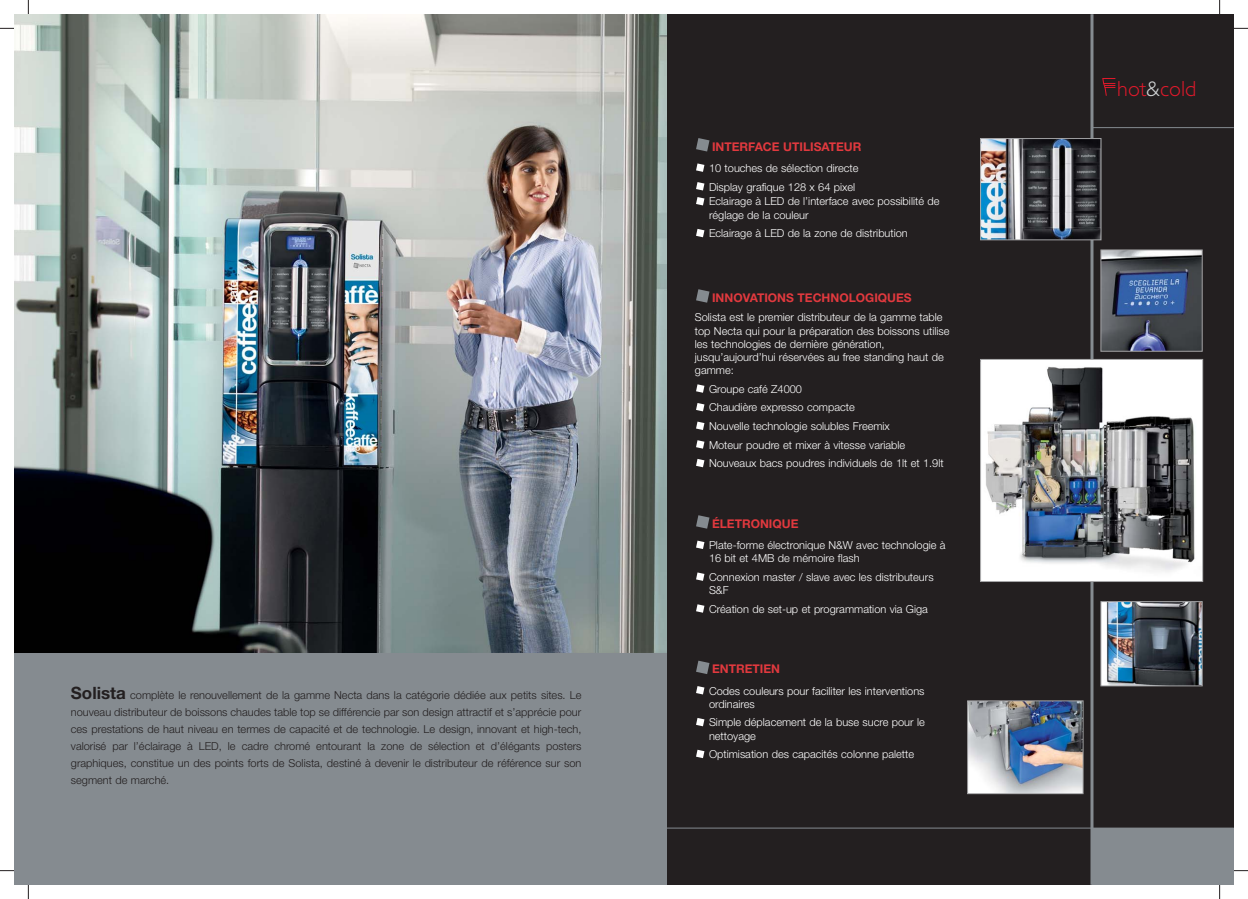
<style>
.page{position:relative;width:1248px;height:899px;background:#fff}
.page>*{position:absolute;margin:0;border:0;box-sizing:border-box;transform-origin:0 0}
.t1{font:300 21.9px "Gill Sans";color:#e1192b}
.t2{font:700 12px "Helvetica Neue";color:#e1393e}
.t3{font:300 11px/13.2px "Helvetica Neue";color:#fff}
.t4{font:300 11px/17px "Helvetica Neue";color:#231f20;text-align:justify}
.s1{font-weight:700;font-size:17px}
.s2{color:#d1d3d4}
</style>
<div class="page">
<svg style="left:28px;top:0;width:1px;height:14px"></svg>
<svg style="left:0;top:28px;width:14px;height:1px"></svg>
<svg style="left:0;top:870px;width:14px;height:1px"></svg>
<svg style="left:28px;top:884px;width:1px;height:15px"></svg>
<svg style="left:1233px;top:28px;width:14px;height:1px"></svg>
<svg style="left:1233px;top:870px;width:14px;height:1px"></svg>
<div style="left:14px;top:14px;width:1219px;height:870px;background:#231f20"></div>
<div style="left:14px;top:14px;width:652px;height:870px;background:#858b90"></div>
<div style="left:1091px;top:828px;width:142px;height:56px;background:#858b90"></div>
<hr style="left:1090px;top:14px;width:3px;height:870px;background:#858b90">
<hr style="left:666px;top:827px;width:567px;height:1px;background:#858b90">
<hr style="left:1091px;top:127px;width:142px;height:1px;background:#858b90">
<img style="left:982px;top:140px;width:117px;height:98px">
<div style="left:980px;top:138px;width:121px;height:102px;border:1px solid #a4a4a6"></div>
<img style="left:982px;top:362px;width:218px;height:218px">
<div style="left:980px;top:359px;width:222px;height:223px;border:1px solid #a4a4a6"></div>
<img style="left:969px;top:702px;width:112px;height:90px">
<div style="left:967px;top:700px;width:116px;height:94px;border:1px solid #a4a4a6"></div>
<img style="left:1102px;top:251px;width:98px;height:98px">
<div style="left:1100px;top:249px;width:102px;height:102px;border:1px solid #a4a4a6"></div>
<img style="left:1102px;top:603px;width:98px;height:81px">
<div style="left:1100px;top:601px;width:102px;height:85px;border:1px solid #a4a4a6"></div>
<svg style="left:1102px;top:78px;width:14px;height:18px"></svg>
<svg style="left:696px;top:459px;width:8px;height:8px"></svg>
<svg style="left:696px;top:440px;width:8px;height:8px"></svg>
<svg style="left:696px;top:421px;width:8px;height:9px"></svg>
<svg style="left:696px;top:403px;width:8px;height:8px"></svg>
<svg style="left:696px;top:384px;width:8px;height:9px"></svg>
<svg style="left:696px;top:749px;width:8px;height:9px"></svg>
<svg style="left:696px;top:718px;width:8px;height:8px"></svg>
<svg style="left:696px;top:686px;width:8px;height:8px"></svg>
<svg style="left:696px;top:604px;width:8px;height:8px"></svg>
<svg style="left:696px;top:572px;width:8px;height:9px"></svg>
<svg style="left:696px;top:540px;width:8px;height:9px"></svg>
<svg style="left:696px;top:229px;width:8px;height:8px"></svg>
<svg style="left:696px;top:197px;width:8px;height:8px"></svg>
<svg style="left:696px;top:182px;width:8px;height:8px"></svg>
<svg style="left:696px;top:163px;width:8px;height:9px"></svg>
<svg style="left:696px;top:660px;width:13px;height:14px"></svg>
<svg style="left:696px;top:515px;width:13px;height:13px"></svg>
<svg style="left:696px;top:289px;width:13px;height:14px"></svg>
<svg style="left:696px;top:138px;width:13px;height:13px"></svg>
<img style="left:14px;top:14px;width:652px;height:638px">
<p class="t4" style="left:71px;top:688px;width:512px"><span class="s1">Solista</span> complète le renouvellement de la gamme Necta dans la catégorie dédiée aux petits sites. Le nouveau distributeur de boissons chaudes table top se différencie par son design attractif et s’apprécie pour ces prestations de haut niveau en termes de capacité et de technologie. Le design, innovant et high-tech, valorisé par l’éclairage à LED, le cadre chromé entourant la zone de sélection et d’élégants posters graphiques, constitue un des points forts de Solista, destiné à devenir le distributeur de référence sur son segment de marché.</p>
<p class="t2" style="left:712px;top:142px;width:151px">INTERFACE UTILISATEUR</p>
<p class="t3" style="left:709px;top:160px;width:151px;line-height:18.6px">10 touches de sélection directe<br>Display grafique 128 x 64 pixel</p>
<p class="t3" style="left:709px;top:196px;width:232px">Eclairage à LED de l’interface avec possibilité de réglage de la couleur</p>
<p class="t3" style="left:709px;top:228px;width:200px">Eclairage à LED de la zone de distribution</p>
<p class="t2" style="left:712px;top:293px;width:201px">INNOVATIONS TECHNOLOGIQUES</p>
<p class="t3" style="left:694px;top:312px;width:256px">Solista est le premier distributeur de la gamme table top Necta qui pour la préparation des boissons utilise les technologies de dernière génération, jusqu’aujourd’hui réservées au free standing haut de gamme:</p>
<p class="t3" style="left:709px;top:380px;width:236px;line-height:18.6px">Groupe café Z4000<br>Chaudière expresso compacte<br>Nouvelle technologie solubles Freemix<br>Moteur poudre et mixer à vitesse variable Nouveaux bacs poudres individuels de 1lt et 1.9lt</p>
<p class="t2" style="left:712px;top:519px;width:88px">ÉLETRONIQUE</p>
<p class="t3" style="left:709px;top:539px;width:238px">Plate-forme électronique N&amp;W avec technologie à<br>16 bit et 4MB de mémoire flash</p>
<p class="t3" style="left:709px;top:571px;width:226px">Connexion master / slave avec les distributeurs<br>S&amp;F</p>
<p class="t3" style="left:709px;top:603px;width:220px">Création de set-up et programmation via Giga</p>
<p class="t2" style="left:712px;top:665px;width:69px">ENTRETIEN</p>
<p class="t3" style="left:709px;top:685px;width:217px">Codes couleurs pour faciliter les interventions ordinaires</p>
<p class="t3" style="left:709px;top:717px;width:217px">Simple déplacement de la buse sucre pour le nettoyage</p>
<p class="t3" style="left:709px;top:748px;width:206px">Optimisation des capacités colonne palette</p>
<h1 class="t1" style="left:1117px;top:81px;width:81px">hot<span class="s2">&amp;</span>cold</h1>
</div>
